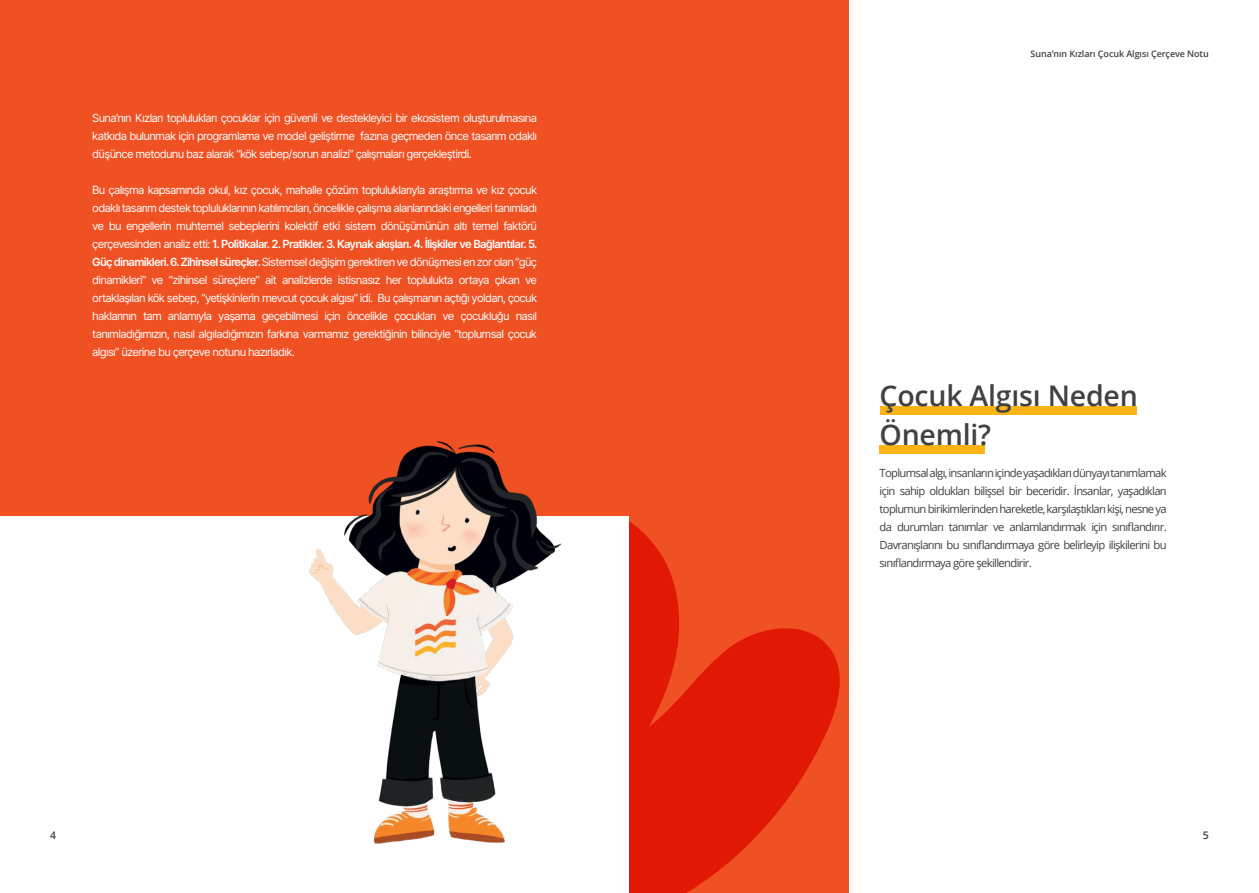
<style>
.page{position:relative;width:1259px;height:893px;background:#fff}
.page>*{position:absolute;margin:0;border:0;box-sizing:border-box;transform-origin:0 0}
.t1{font:600 28.5px/39px "Open Sans";letter-spacing:-.01em;color:#414042}
.t2{font:11.25px/18px "Inter";letter-spacing:-.06em;color:#fff;text-align:justify}
.t3{font:11.25px/18px "Open Sans";letter-spacing:-.06em;color:#414042;text-align:justify}
.t4{font:600 10.5px "Open Sans";color:#414042}
.t5{font:600 9px "Open Sans";letter-spacing:-.01em;color:#414042}
.s1{font-weight:600}
</style>
<div class="page">
<div style="left:0;top:0;width:629px;height:516px;background:#f05123"></div>
<img style="left:308px;top:441px;width:253px;height:403px">
<div style="left:629px;top:0;width:219px;height:893px;background:#f05123"></div>
<svg style="left:629px;top:521px;width:211px;height:372px;fill:#e11904"></svg>
<div style="left:879px;top:406px;width:257px;height:9px;background:#fcb316"></div>
<div style="left:879px;top:445px;width:105px;height:9px;background:#fcb316"></div>
<p class="t2" style="left:92px;top:109px;width:446px">Suna’nın Kızları toplulukları çocuklar için güvenli ve destekleyici bir ekosistem oluşturulmasına katkıda bulunmak için programlama ve model geliştirme fazına geçmeden önce tasarım odaklı düşünce metodunu baz alarak “kök sebep/sorun analizi” çalışmaları gerçekleştirdi.</p>
<p class="t2" style="left:92px;top:181px;width:447px">Bu çalışma kapsamında okul, kız çocuk, mahalle çözüm topluluklarıyla araştırma ve kız çocuk odaklı tasarım destek topluluklarının katılımcıları, öncelikle çalışma alanlarındaki engelleri tanımladı ve bu engellerin muhtemel sebeplerini kolektif etki sistem dönüşümünün altı temel faktörü çerçevesinden analiz etti: <span class="s1">1. Politikalar. 2. Pratikler. 3. Kaynak akışları. 4. İlişkiler ve Bağlantılar. 5.<br>Güç dinamikleri. 6. Zihinsel süreçler.</span> Sistemsel değişim gerektiren ve dönüşmesi en zor olan “güç dinamikleri” ve “zihinsel süreçlere” ait analizlerde istisnasız her toplulukta ortaya çıkan ve ortaklaşılan kök sebep, “yetişkinlerin mevcut çocuk algısı” idi. Bu çalışmanın açtığı yoldan, çocuk haklarının tam anlamıyla yaşama geçebilmesi için öncelikle çocukları ve çocukluğu nasıl tanımladığımızın, nasıl algıladığımızın farkına varmamız gerektiğinin bilinciyle “toplumsal çocuk algısı” üzerine bu çerçeve notunu hazırladık.</p>
<p class="t5" style="left:1030px;top:48px;width:180px">Suna’nın Kızları Çocuk Algısı Çerçeve Notu</p>
<h1 class="t1" style="left:879px;top:376px;width:260px">Çocuk Algısı Neden<br>Önemli?</h1>
<p class="t3" style="left:879px;top:464px;width:289px">Toplumsal algı, insanların içinde yaşadıkları dünyayı tanımlamak için sahip oldukları bilişsel bir beceridir. İnsanlar, yaşadıkları toplumun birikimlerinden hareketle, karşılaştıkları kişi, nesne ya da durumları tanımlar ve anlamlandırmak için sınıflandırır.<br>Davranışlarını bu sınıflandırmaya göre belirleyip ilişkilerini bu sınıflandırmaya göre şekillendirir.</p>
<p class="t4" style="left:50px;top:828px;width:7px">4</p>
<p class="t4" style="left:1202px;top:828px;width:7px">5</p>
</div>
